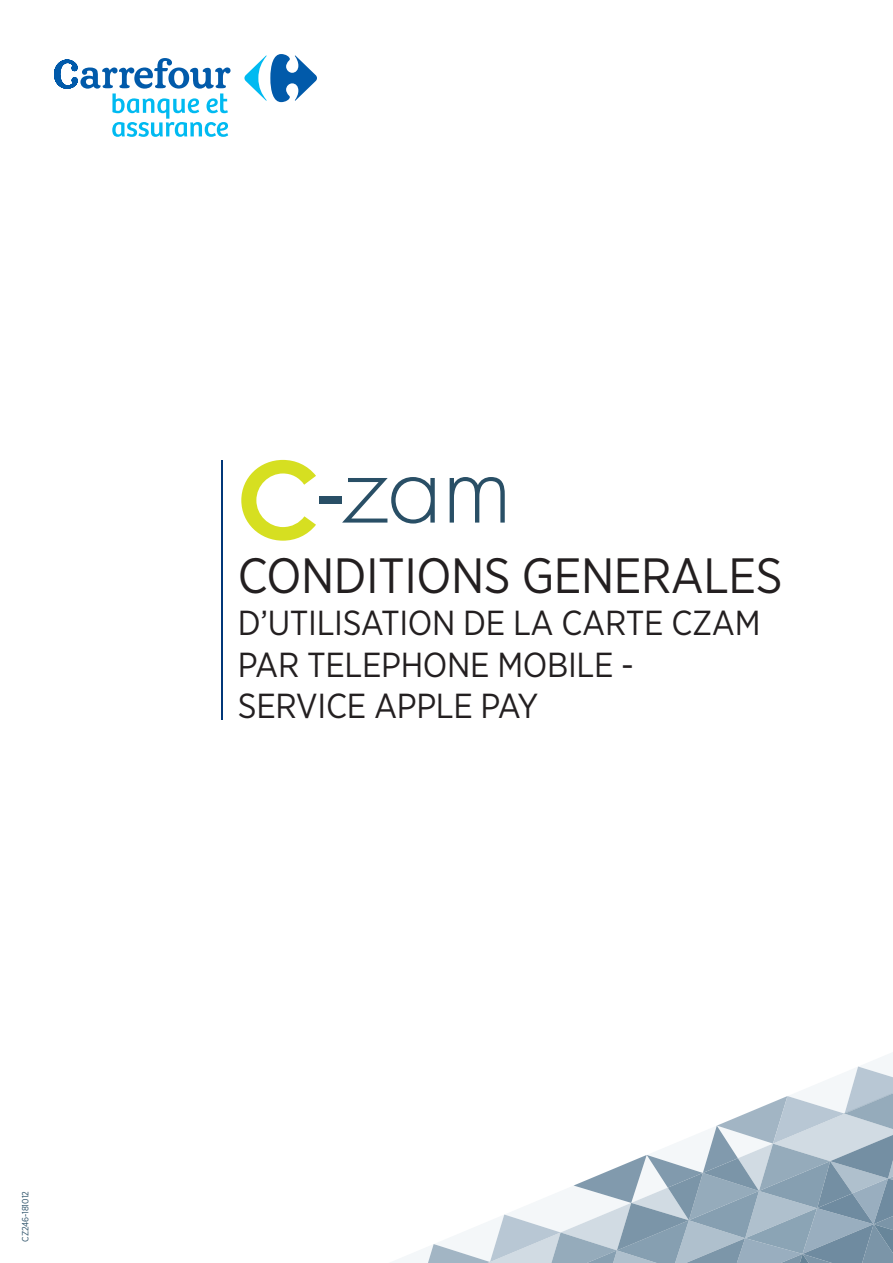
<style>
.page{position:relative;width:893px;height:1263px;background:#fff}
.page>*{position:absolute;margin:0;border:0;box-sizing:border-box;transform-origin:0 0}
.t1{font:49.5px "Gotham Narrow";letter-spacing:-.01em;color:#231f20}
.t2{font:34.65px/41.7px "Gotham Narrow";letter-spacing:-.01em;color:#231f20}
.t3{font:9px "Gotham Narrow";letter-spacing:-.01em;color:#294f66}
</style>
<div class="page">
<hr style="left:221px;top:460px;width:2px;height:260px;background:#013778">
<svg style="left:391px;top:1053px;width:502px;height:210px"></svg>
<svg style="left:428px;top:1066px;width:465px;height:197px"></svg>
<svg style="left:342px;top:477px;width:93px;height:46px"></svg>
<svg style="left:450px;top:477px;width:55px;height:46px"></svg>
<div style="left:319px;top:497px;width:23px;height:7px;background:#294f66"></div>
<svg style="left:241px;top:460px;width:75px;height:81px"></svg>
<svg style="left:244px;top:54px;width:73px;height:48px"></svg>
<svg style="left:54px;top:58px;width:177px;height:79px"></svg>
<p class="t3" style="left:20px;top:1242px;width:52px;rotate:-90deg">CZ246-181012</p>
<h1 class="t1" style="left:238px;top:546px;width:546px">CONDITIONS GENERALES</h1>
<p class="t2" style="left:238px;top:601px;width:524px">D’UTILISATION DE LA CARTE CZAM<br>PAR TELEPHONE MOBILE -<br>SERVICE APPLE PAY</p>
</div>
